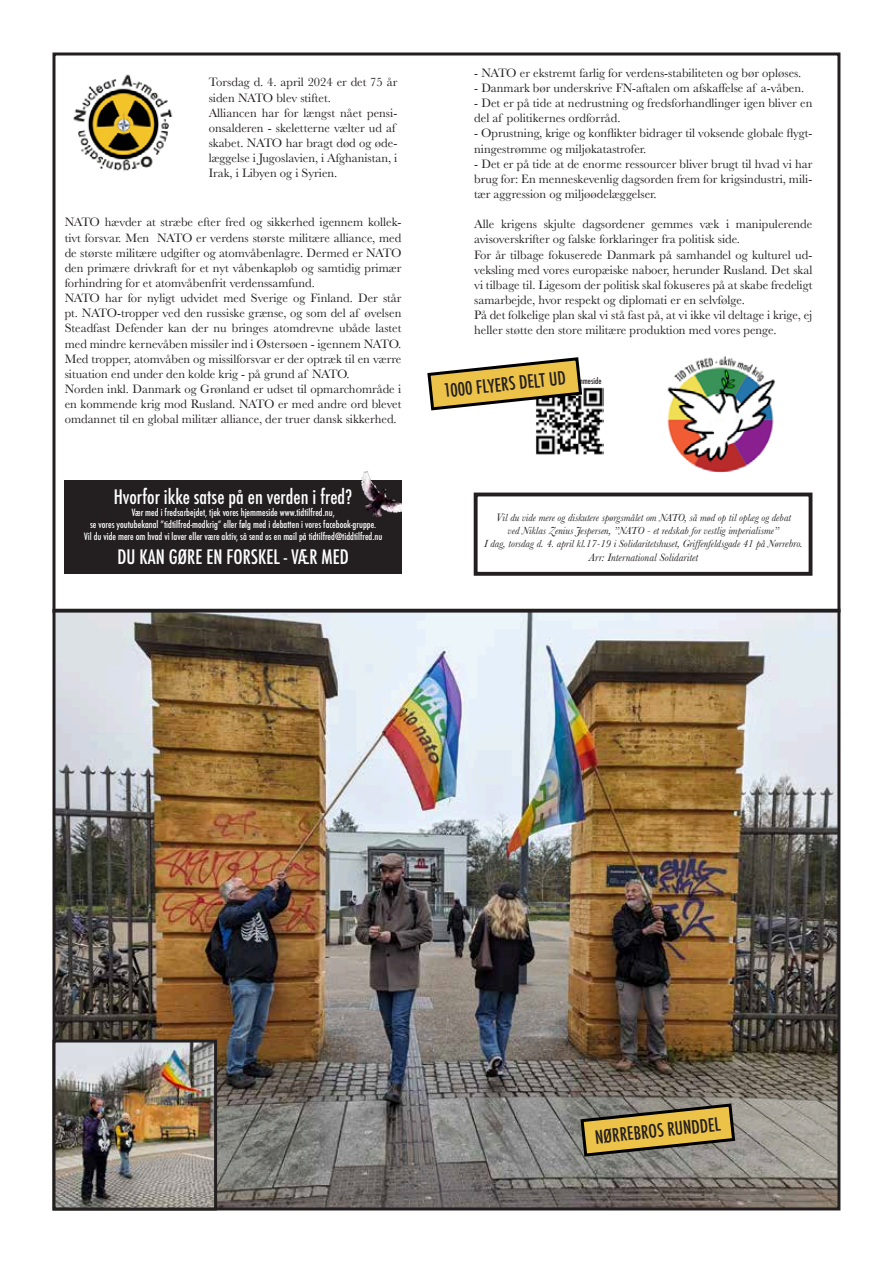
<style>
.page{position:relative;width:893px;height:1263px;background:#fff}
.page>*{position:absolute;margin:0;border:0;box-sizing:border-box;transform-origin:0 0}
.t1{font:500 condensed 19.35px "Futura";color:#fff}
.t2{font:500 condensed 18px "Futura";color:#231f20}
.t3{font:12.6px/15.1px "Baskerville";color:#231f20}
.t4{font:italic 11.1px "Baskerville";color:#231f20}
.t5{font:italic 10.65px/13px "Baskerville";color:#231f20;text-align:center}
.t6{font:500 condensed 9.75px/11.7px "Futura";color:#fff;text-align:center}
.t7{font:500 condensed 8.4px "Futura";color:#231f20}
.s1{font-size:11.1px}
</style>
<div class="page">
<img style="left:56px;top:613px;width:780px;height:593px">
<img style="left:56px;top:1043px;width:157px;height:163px">
<div style="left:52px;top:1039px;width:165px;height:171px;border:3px solid #231f20"></div>
<div style="left:65px;top:480px;width:337px;height:94px;background:#231f20"></div>
<img style="left:361px;top:472px;width:41px;height:45px">
<img style="left:536px;top:387px;width:68px;height:68px">
<img style="left:73px;top:74px;width:100px;height:97px">
<div style="left:474px;top:493px;width:338px;height:83px;border:4px solid #231f20"></div>
<img style="left:667px;top:356px;width:108px;height:117px">
<div style="left:52px;top:52px;width:788px;height:561px;border:3px solid #231f20"></div>
<svg style="left:579px;top:1102px;width:158px;height:56px;background:#ac9554"></svg>
<svg style="left:427px;top:357px;width:157px;height:55px"></svg>
<p class="t3" style="left:209px;top:75px;width:190px">Torsdag d. 4. april 2024 er det 75 år siden NATO blev stiftet.<br>Alliancen har for længst nået pensi&shy;onsalderen - skeletterne vælter ud af skabet. NATO har bragt død og øde&shy;læggelse i Jugoslavien, i Afghanistan, i Irak, i Libyen og i Syrien.</p>
<p class="t3" style="left:65px;top:215px;width:338px">NATO hævder at stræbe efter fred og sikkerhed igennem kollek&shy;tivt forsvar. Men NATO er verdens største militære alliance, med de største militære udgifter og atomvåbenlagre. Dermed er NATO den primære drivkraft for et nyt våbenkapløb og samtidig primær forhindring for et atomvåbenfrit verdenssamfund.<br>NATO har for nyligt udvidet med Sverige og Finland. Der står pt. NATO-tropper ved den russiske grænse, og som del af øvelsen Steadfast Defender kan der nu bringes atomdrevne ubåde lastet med mindre kernevåben missiler ind i Østersøen - igennem NATO.<br>Med tropper, atomvåben og missilforsvar er der optræk til en værre situation end under den kolde krig - på grund af NATO.<br>Norden inkl. Danmark og Grønland er udset til opmarchområde i en kommende krig mod Rusland. NATO er med andre ord blevet omdannet til en global militær alliance, der truer dansk sikkerhed.</p>
<h1 class="t1" style="left:114px;top:485px;width:240px">Hvorfor ikke satse på en verden i fred?</h1>
<p class="t6" style="left:90px;top:507px;width:288px">Vær med i fredsarbejdet, tjek vores hjemmeside www.tidtilfred.nu,<br>se vores youtubekanal ”tidtilfred-modkrig” eller følg med i debatten i vores facebook-gruppe.</p>
<p class="t6" style="left:84px;top:531px;width:300px">Vil du vide mere om hvad vi laver eller være aktiv, så send os en mail på tidtilfred@tiddtilfred.nu</p>
<h1 class="t1" style="left:118px;top:544px;width:233px">DU KAN GØRE EN FORSKEL - VÆR MED</h1>
<p class="t3" style="left:474px;top:65px;width:329px">- NATO er ekstremt farlig for verdens-stabiliteten og bør opløses.</p>
<p class="t3" style="left:474px;top:80px;width:332px">- Danmark bør underskrive FN-aftalen om afskaffelse af a-våben.</p>
<p class="t3" style="left:474px;top:96px;width:340px">- Det er på tide at nedrustning og fredsforhandlinger igen bliver en del af politikernes ordforråd.</p>
<p class="t3" style="left:474px;top:126px;width:340px">- Oprustning, krige og konflikter bidrager til voksende globale flygt&shy;ningestrømme og miljøkatastrofer.</p>
<p class="t3" style="left:474px;top:156px;width:340px;text-align:justify">- Det er på tide at de enorme ressourcer bliver brugt til hvad vi har brug for: En menneskevenlig dagsorden frem for krigsindustri, mili&shy;tær aggression og miljøødelæggelser.</p>
<p class="t3" style="left:474px;top:217px;width:340px">Alle krigens skjulte dagsordener gemmes væk i manipulerende avisoverskrifter og falske forklaringer fra politisk side.<br>For år tilbage fokuserede Danmark på samhandel og kulturel ud&shy;veksling med vores europæiske naboer, herunder Rusland. Det skal vi tilbage til. Ligesom der politisk skal fokuseres på at skabe fredeligt samarbejde, hvor respekt og diplomati er en selvfølge.<br>På det folkelige plan skal vi stå fast på, at vi ikke vil deltage i krige, ej heller støtte den store militære produktion med vores penge.</p>
<h2 class="t2" style="left:443px;top:379px;width:124px;rotate:-6deg">1000 FLYERS DELT UD</h2>
<p class="t7" style="left:537px;top:376px;width:66px">Besøg vores hjemmeside</p>
<p class="t5" style="left:484px;top:511px;width:320px"><span class="s1">V</span>il du vide mere og diskutere spørgsmålet om NATO, så mød op til oplæg og debat<br>ved Niklas Zenius Jespersen, ”NATO - et redskab for vestlig imperialisme”<br>I dag, torsdag d. 4. april kl.17-19 i Solidaritetshuset, Griffenfeldsgade 41 på Nørr<span class="s1">ebro.</span></p>
<p class="t4" style="left:589px;top:549px;width:111px">Arr: International Solidaritet</p>
<h2 class="t2" style="left:594px;top:1125px;width:127px;rotate:-6deg">NØRREBROS RUNDDEL</h2>
</div>
